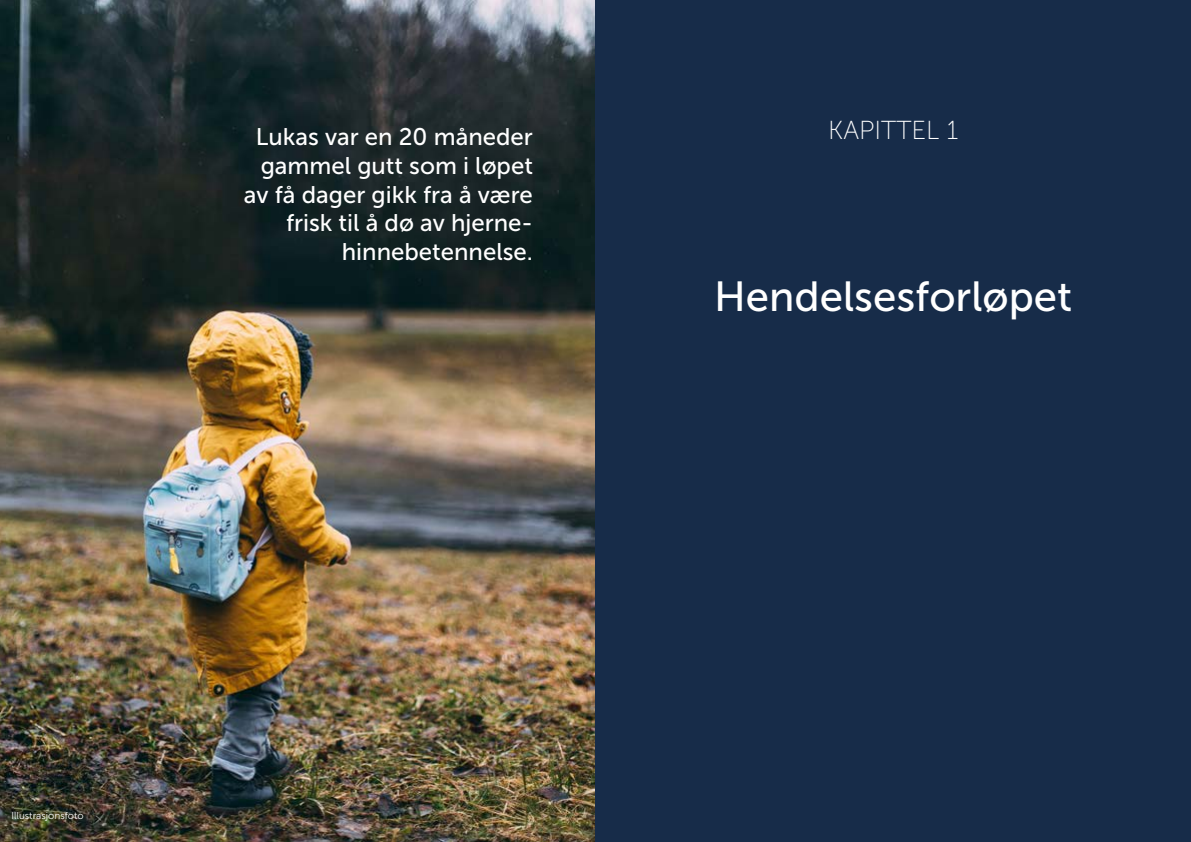
<style>
.page{position:relative;width:1191px;height:842px;background:#fff}
.page>*{position:absolute;margin:0;border:0;box-sizing:border-box;transform-origin:0 0}
.t1{font:42px "Museo Sans 500";color:#fff}
.t2{font:26px "Museo Sans 100";color:#fff}
.t3{font:24px/28.8px "Museo Sans 500";color:#fff;text-align:right}
.t4{font:10px "Museo Sans 300";color:#fff}
</style>
<div class="page">
<img style="left:0;top:0;width:595px;height:842px">
<div style="left:595px;top:0;width:596px;height:842px;background:#172c49"></div>
<svg style="left:52px;top:778px;width:5px;height:8px"></svg>
<p class="t3" style="left:244px;top:122px;width:291px">Lukas var en 20 måneder gammel gutt som i løpet av få dager gikk fra å være frisk til å dø av hjerne&shy;hinnebetennelse.</p>
<p class="t2" style="left:828px;top:116px;width:131px">KAPITTEL 1</p>
<h1 class="t1" style="left:714px;top:273px;width:359px">Hendelsesforløpet</h1>
<p class="t4" style="left:11px;top:810px;width:74px">Illustrasjonsfoto</p>
</div>
